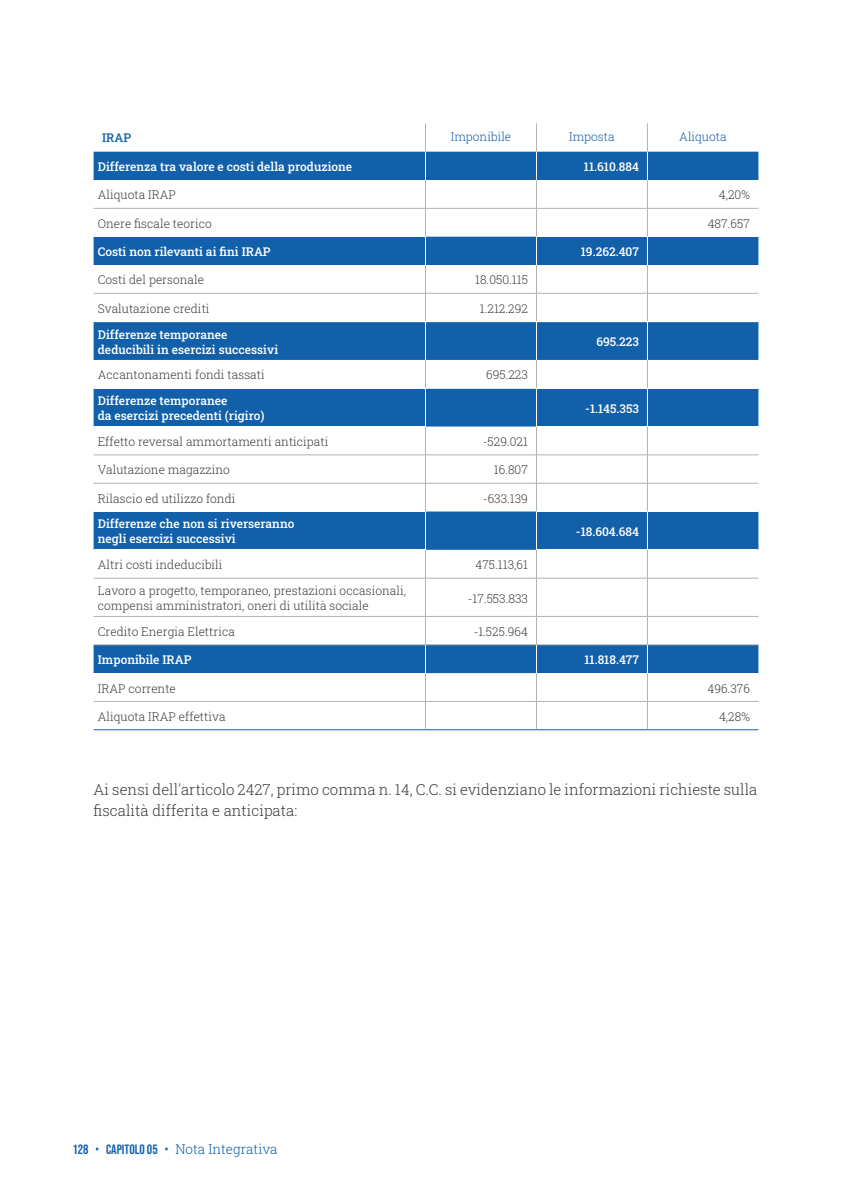
<style>
.page{position:relative;width:851px;height:1191px;background:#fff}
.page>*{position:absolute;margin:0;border:0;box-sizing:border-box;transform-origin:0 0}
.t1{font:300 15px/21px "Roboto Slab";color:#3c3c3b}
.t2{font:300 13.5px "Roboto Slab";color:#1260a9}
.t3{font:300 12px/15px "Roboto Slab";color:#3c3c3b}
.t4{font:500 12px/15px "Roboto Slab";color:#fff}
.t5{font:300 12px "Roboto Slab";color:#1260a9}
.t6{font:500 12px "Roboto Slab";color:#1260a9}
.s1{font-family:"Bebas Neue";font-weight:400}
</style>
<div class="page">
<svg style="left:94px;top:152px;width:664px;height:521px;fill:#1260a9"></svg>
<div style="left:94px;top:180px;width:331px;height:28px;background:#fff"></div>
<div style="left:536px;top:180px;width:111px;height:28px;background:#fff"></div>
<div style="left:647px;top:180px;width:111px;height:28px;background:#fff"></div>
<div style="left:94px;top:208px;width:331px;height:29px;background:#fff"></div>
<div style="left:536px;top:208px;width:111px;height:29px;background:#fff"></div>
<div style="left:647px;top:208px;width:111px;height:29px;background:#fff"></div>
<div style="left:94px;top:265px;width:331px;height:28px;background:#fff"></div>
<div style="left:536px;top:265px;width:111px;height:28px;background:#fff"></div>
<div style="left:647px;top:265px;width:111px;height:28px;background:#fff"></div>
<div style="left:94px;top:293px;width:331px;height:29px;background:#fff"></div>
<div style="left:536px;top:293px;width:111px;height:29px;background:#fff"></div>
<div style="left:647px;top:293px;width:111px;height:29px;background:#fff"></div>
<div style="left:94px;top:360px;width:331px;height:28px;background:#fff"></div>
<div style="left:536px;top:360px;width:111px;height:28px;background:#fff"></div>
<div style="left:647px;top:360px;width:111px;height:28px;background:#fff"></div>
<div style="left:94px;top:426px;width:331px;height:29px;background:#fff"></div>
<div style="left:536px;top:426px;width:111px;height:29px;background:#fff"></div>
<div style="left:647px;top:426px;width:111px;height:29px;background:#fff"></div>
<div style="left:94px;top:455px;width:331px;height:28px;background:#fff"></div>
<div style="left:536px;top:455px;width:111px;height:28px;background:#fff"></div>
<div style="left:647px;top:455px;width:111px;height:28px;background:#fff"></div>
<div style="left:94px;top:483px;width:331px;height:28px;background:#fff"></div>
<div style="left:536px;top:483px;width:111px;height:28px;background:#fff"></div>
<div style="left:647px;top:483px;width:111px;height:28px;background:#fff"></div>
<div style="left:94px;top:550px;width:331px;height:28px;background:#fff"></div>
<div style="left:536px;top:550px;width:111px;height:28px;background:#fff"></div>
<div style="left:647px;top:550px;width:111px;height:28px;background:#fff"></div>
<div style="left:94px;top:578px;width:331px;height:38px;background:#fff"></div>
<div style="left:536px;top:578px;width:111px;height:38px;background:#fff"></div>
<div style="left:647px;top:578px;width:111px;height:38px;background:#fff"></div>
<div style="left:94px;top:616px;width:331px;height:29px;background:#fff"></div>
<div style="left:536px;top:616px;width:111px;height:29px;background:#fff"></div>
<div style="left:647px;top:616px;width:111px;height:29px;background:#fff"></div>
<svg style="left:647px;top:360px;width:1px;height:28px"></svg>
<svg style="left:647px;top:426px;width:1px;height:85px"></svg>
<svg style="left:647px;top:550px;width:1px;height:28px"></svg>
<hr style="left:647px;top:578px;width:1px;height:38px;background:#b3b2b2">
<hr style="left:94px;top:208px;width:331px;height:1px;background:#b3b2b2">
<hr style="left:425px;top:208px;width:111px;height:1px;background:#b3b2b2">
<hr style="left:536px;top:208px;width:111px;height:1px;background:#b3b2b2">
<hr style="left:647px;top:208px;width:111px;height:1px;background:#b3b2b2">
<hr style="left:94px;top:454px;width:331px;height:1px;background:#b3b2b2">
<hr style="left:425px;top:454px;width:111px;height:1px;background:#b3b2b2">
<hr style="left:536px;top:454px;width:111px;height:1px;background:#b3b2b2">
<hr style="left:647px;top:454px;width:111px;height:1px;background:#b3b2b2">
<hr style="left:94px;top:483px;width:331px;height:1px;background:#b3b2b2">
<hr style="left:425px;top:483px;width:111px;height:1px;background:#b3b2b2">
<hr style="left:536px;top:483px;width:111px;height:1px;background:#b3b2b2">
<hr style="left:647px;top:483px;width:111px;height:1px;background:#b3b2b2">
<svg style="left:425px;top:360px;width:1px;height:28px"></svg>
<svg style="left:536px;top:360px;width:1px;height:28px"></svg>
<svg style="left:425px;top:426px;width:1px;height:85px"></svg>
<svg style="left:536px;top:426px;width:1px;height:85px"></svg>
<svg style="left:425px;top:550px;width:1px;height:28px"></svg>
<svg style="left:536px;top:550px;width:1px;height:28px"></svg>
<hr style="left:425px;top:578px;width:1px;height:38px;background:#b3b2b2">
<hr style="left:536px;top:578px;width:1px;height:38px;background:#b3b2b2">
<svg style="left:425px;top:123px;width:1px;height:198px"></svg>
<svg style="left:536px;top:123px;width:1px;height:198px"></svg>
<svg style="left:647px;top:123px;width:1px;height:198px"></svg>
<hr style="left:425px;top:322px;width:1px;height:38px;background:#fff">
<hr style="left:536px;top:322px;width:1px;height:38px;background:#fff">
<hr style="left:647px;top:322px;width:1px;height:38px;background:#fff">
<hr style="left:425px;top:388px;width:1px;height:38px;background:#fff">
<hr style="left:536px;top:388px;width:1px;height:38px;background:#fff">
<hr style="left:647px;top:388px;width:1px;height:38px;background:#fff">
<hr style="left:425px;top:511px;width:1px;height:39px;background:#fff">
<hr style="left:536px;top:511px;width:1px;height:39px;background:#fff">
<hr style="left:647px;top:511px;width:1px;height:39px;background:#fff">
<svg style="left:425px;top:617px;width:1px;height:112px"></svg>
<svg style="left:536px;top:617px;width:1px;height:112px"></svg>
<svg style="left:647px;top:617px;width:1px;height:112px"></svg>
<hr style="left:425px;top:321px;width:111px;height:1px;background:#fff">
<hr style="left:94px;top:388px;width:331px;height:1px;background:#fff">
<hr style="left:425px;top:388px;width:111px;height:1px;background:#fff">
<hr style="left:536px;top:388px;width:111px;height:1px;background:#fff">
<hr style="left:647px;top:388px;width:111px;height:1px;background:#fff">
<hr style="left:94px;top:578px;width:331px;height:1px;background:#b3b2b2">
<hr style="left:425px;top:578px;width:111px;height:1px;background:#b3b2b2">
<hr style="left:536px;top:578px;width:111px;height:1px;background:#b3b2b2">
<hr style="left:647px;top:578px;width:111px;height:1px;background:#b3b2b2">
<hr style="left:94px;top:644px;width:331px;height:1px;background:#b3b2b2">
<hr style="left:425px;top:644px;width:111px;height:1px;background:#b3b2b2">
<hr style="left:536px;top:644px;width:111px;height:1px;background:#b3b2b2">
<hr style="left:647px;top:644px;width:111px;height:1px;background:#b3b2b2">
<hr style="left:94px;top:701px;width:331px;height:1px;background:#b3b2b2">
<hr style="left:425px;top:701px;width:111px;height:1px;background:#b3b2b2">
<hr style="left:536px;top:701px;width:111px;height:1px;background:#b3b2b2">
<hr style="left:647px;top:701px;width:111px;height:1px;background:#b3b2b2">
<hr style="left:94px;top:729px;width:331px;height:1px;background:#1260a9">
<hr style="left:425px;top:729px;width:111px;height:1px;background:#1260a9">
<hr style="left:536px;top:729px;width:111px;height:1px;background:#1260a9">
<hr style="left:647px;top:729px;width:111px;height:1px;background:#1260a9">
<hr style="left:94px;top:293px;width:331px;height:1px;background:#b3b2b2">
<hr style="left:425px;top:293px;width:111px;height:1px;background:#b3b2b2">
<hr style="left:536px;top:293px;width:111px;height:1px;background:#b3b2b2">
<hr style="left:647px;top:293px;width:111px;height:1px;background:#b3b2b2">
<hr style="left:94px;top:616px;width:331px;height:1px;background:#b3b2b2">
<hr style="left:425px;top:616px;width:111px;height:1px;background:#b3b2b2">
<hr style="left:536px;top:616px;width:111px;height:1px;background:#b3b2b2">
<hr style="left:647px;top:616px;width:111px;height:1px;background:#b3b2b2">
<p class="t6" style="left:102px;top:129px;width:30px">IRAP</p>
<p class="t5" style="left:451px;top:128px;width:62px">Imponibile</p>
<p class="t5" style="left:569px;top:128px;width:47px">Imposta</p>
<p class="t5" style="left:679px;top:128px;width:49px">Aliquota</p>
<p class="t4" style="left:98px;top:159px;width:256px">Differenza tra valore e costi della produzione</p>
<p class="t4" style="left:584px;top:159px;width:56px">11.610.884</p>
<p class="t3" style="left:98px;top:187px;width:80px">Aliquota IRAP</p>
<p class="t3" style="left:718px;top:187px;width:33px">4,20%</p>
<p class="t3" style="left:98px;top:216px;width:115px">Onere fiscale teorico</p>
<p class="t3" style="left:707px;top:216px;width:44px">487.657</p>
<p class="t4" style="left:98px;top:244px;width:174px">Costi non rilevanti ai fini IRAP</p>
<p class="t4" style="left:580px;top:244px;width:60px">19.262.407</p>
<p class="t3" style="left:98px;top:272px;width:108px">Costi del personale</p>
<p class="t3" style="left:475px;top:272px;width:54px">18.050.115</p>
<p class="t3" style="left:98px;top:301px;width:113px">Svalutazione crediti</p>
<p class="t3" style="left:480px;top:301px;width:50px">1.212.292</p>
<p class="t4" style="left:98px;top:326px;width:182px">Differenze temporanee deducibili in esercizi successivi</p>
<p class="t4" style="left:596px;top:334px;width:44px">695.223</p>
<p class="t3" style="left:98px;top:367px;width:168px">Accantonamenti fondi tassati</p>
<p class="t3" style="left:486px;top:367px;width:43px">695.223</p>
<p class="t4" style="left:98px;top:393px;width:168px">Differenze temporanee<br>da esercizi precedenti (rigiro)</p>
<p class="t4" style="left:585px;top:401px;width:55px">-1.145.353</p>
<p class="t3" style="left:98px;top:434px;width:232px">Effetto reversal ammortamenti anticipati</p>
<p class="t3" style="left:483px;top:434px;width:47px">-529.021</p>
<p class="t3" style="left:98px;top:462px;width:133px">Valutazione magazzino</p>
<p class="t3" style="left:493px;top:462px;width:36px">16.807</p>
<p class="t3" style="left:98px;top:490px;width:139px">Rilascio ed utilizzo fondi</p>
<p class="t3" style="left:483px;top:490px;width:46px">-633.139</p>
<p class="t4" style="left:98px;top:516px;width:198px">Differenze che non si riverseranno negli esercizi successivi</p>
<p class="t4" style="left:576px;top:524px;width:64px">-18.604.684</p>
<p class="t3" style="left:98px;top:557px;width:126px">Altri costi indeducibili</p>
<p class="t3" style="left:475px;top:557px;width:54px">475.113,61</p>
<p class="t3" style="left:98px;top:583px;width:309px">Lavoro a progetto, temporaneo, prestazioni occasionali, compensi amministratori, oneri di utilità sociale</p>
<p class="t3" style="left:468px;top:590px;width:62px">-17.553.833</p>
<p class="t3" style="left:98px;top:623px;width:139px">Credito Energia Elettrica</p>
<p class="t3" style="left:473px;top:623px;width:56px">-1.525.964</p>
<p class="t4" style="left:98px;top:652px;width:95px">Imponibile IRAP</p>
<p class="t4" style="left:584px;top:652px;width:56px">11.818.477</p>
<p class="t3" style="left:98px;top:680px;width:79px">IRAP corrente</p>
<p class="t3" style="left:707px;top:680px;width:44px">496.376</p>
<p class="t3" style="left:98px;top:709px;width:129px">Aliquota IRAP effettiva</p>
<p class="t3" style="left:719px;top:709px;width:32px">4,28%</p>
<p class="t1" style="left:94px;top:778px;width:665px">Ai sensi dell'articolo 2427, primo comma n. 14, C.C. si evidenziano le informazioni richieste sulla fiscalità differita e anticipata:</p>
<p class="t2" style="left:72px;top:1139px;width:207px"><span class="s1">128</span> • <span class="s1">CAPITOLO 05</span> • Nota Integrativa</p>
</div>
